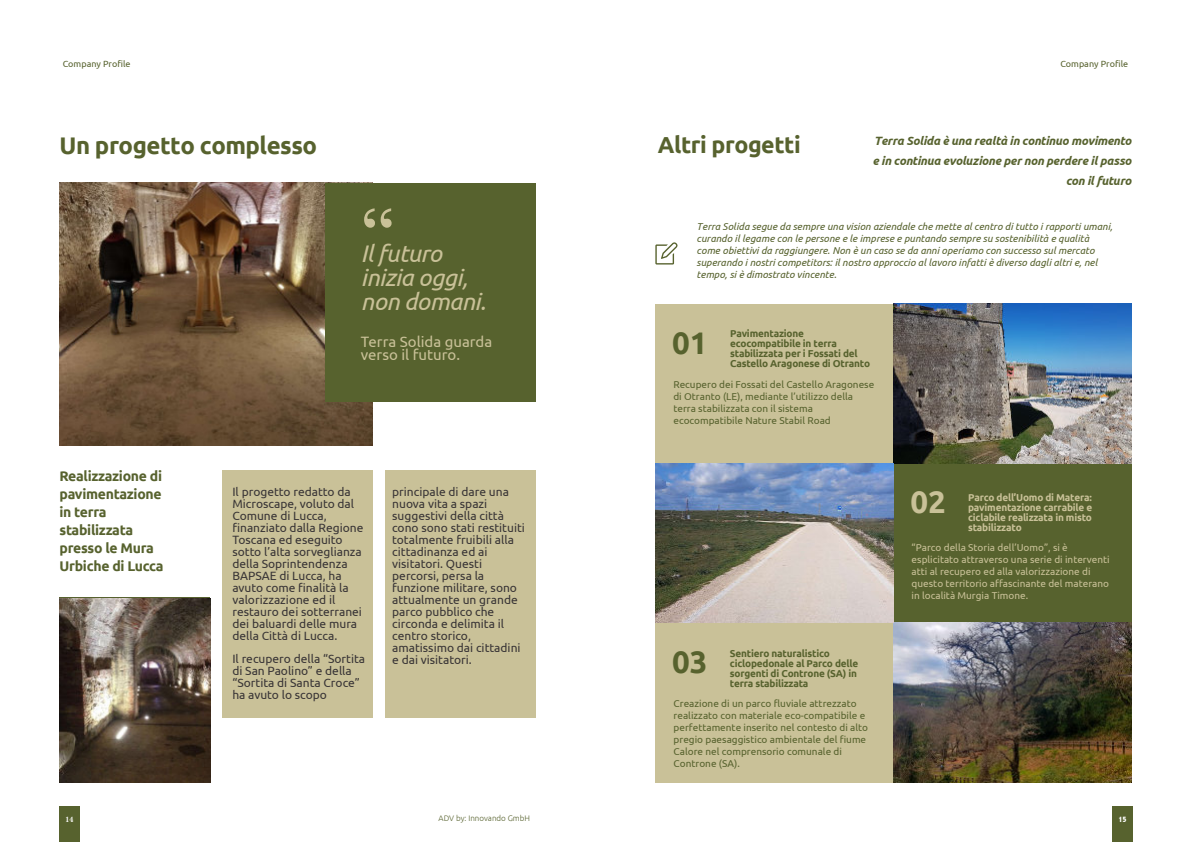
<style>
.page{position:relative;width:1191px;height:842px;background:#fff}
.page>*{position:absolute;margin:0;border:0;box-sizing:border-box;transform-origin:0 0}
.t1{font:600 60px "Baskerville";color:#c9c198}
.t2{font:700 31.2px "Ubuntu";color:#57622e}
.t3{font:700 31.2px "Ubuntu";color:#c9c198}
.t4{font:italic 24px/24px "Ubuntu";letter-spacing:-.02em;color:#c9c198}
.t5{font:700 24px "Ubuntu";letter-spacing:-.02em;color:#57622e}
.t6{font:700 23.2px "Ubuntu";letter-spacing:-.02em;color:#57622e}
.t7{font:15px/13px "Ubuntu";color:#c9c198}
.t8{font:700 14px/18px "Ubuntu";letter-spacing:-.02em;color:#57622e}
.t9{font:12px/12px "Ubuntu";color:#393536}
.t10{font:italic 700 12px/20px "Ubuntu";letter-spacing:-.02em;color:#57622e;text-align:right}
.t11{font:italic 10px/12px "Ubuntu";color:#57622e}
.t12{font:10px/12px "Ubuntu";color:#57622e}
.t13{font:700 10px/10px "Ubuntu";letter-spacing:-.02em;color:#57622e}
.t14{font:10px/12px "Ubuntu";color:#c9c198}
.t15{font:700 10px/10px "Ubuntu";letter-spacing:-.02em;color:#c9c198;text-align:justify}
.t16{font:9px "Ubuntu";color:#57622e}
.t17{font:300 8px "Ubuntu";color:#57622e}
.t18{font:600 8px "Baskerville";color:#fff}
.t19{font:800 condensed 8px "Abadi";color:#fff}
</style>
<div class="page">
<div style="left:59px;top:807px;width:21px;height:35px;background:#57622e"></div>
<div style="left:1112px;top:807px;width:20px;height:35px;background:#57622e"></div>
<img style="left:60px;top:183px;width:313px;height:262px">
<div style="left:325px;top:183px;width:211px;height:218px;background:#57622e"></div>
<img style="left:60px;top:599px;width:150px;height:183px">
<div style="left:222px;top:470px;width:151px;height:248px;background:#c9c198"></div>
<div style="left:385px;top:470px;width:151px;height:248px;background:#c9c198"></div>
<svg style="left:655px;top:242px;width:22px;height:23px"></svg>
<div style="left:655px;top:304px;width:238px;height:159px;background:#c9c198"></div>
<div style="left:655px;top:623px;width:238px;height:159px;background:#c9c198"></div>
<div style="left:893px;top:463px;width:238px;height:160px;background:#57622e"></div>
<img style="left:893px;top:304px;width:238px;height:159px">
<img style="left:893px;top:623px;width:238px;height:159px">
<img style="left:655px;top:463px;width:238px;height:160px">
<p class="t16" style="left:63px;top:60px;width:69px">Company Profile</p>
<p class="t16" style="left:1060px;top:60px;width:69px">Company Profile</p>
<h3 class="t5" style="left:60px;top:135px;width:259px">Un progetto complesso</h3>
<h3 class="t6" style="left:658px;top:135px;width:144px">Altri progetti</h3>
<p class="t10" style="left:872px;top:131px;width:260px">Terra Solida è una realtà in continuo movimento e in continua evoluzione per non perdere il passo con il futuro</p>
<p class="t8" style="left:59px;top:468px;width:105px">Realizzazione di pavimentazione in terra stabilizzata presso le Mura<br>Urbiche di Lucca</p>
<h1 class="t1" style="left:361px;top:195px;width:35px">“</h1>
<h3 class="t4" style="left:361px;top:243px;width:126px">Il futuro inizia oggi, non domani.</h3>
<p class="t7" style="left:361px;top:336px;width:133px">Terra Solida guarda verso il futuro.</p>
<p class="t9" style="left:232px;top:486px;width:133px">Il progetto redatto da<br>Microscape, voluto dal<br>Comune di Lucca, finanziato dalla Regione<br>Toscana ed eseguito sotto l’alta sorveglianza della Soprintendenza<br>BAPSAE di Lucca, ha avuto come finalità la valorizzazione ed il restauro dei sotterranei dei baluardi delle mura della Città di Lucca.</p>
<p class="t9" style="left:232px;top:653px;width:134px">Il recupero della “Sortita di San Paolino” e della “Sortita di Santa Croce” ha avuto lo scopo</p>
<p class="t9" style="left:392px;top:486px;width:134px">principale di dare una nuova vita a spazi suggestivi della città cono sono stati restituiti totalmente fruibili alla cittadinanza ed ai visitatori. Questi percorsi, persa la funzione militare, sono attualmente un grande parco pubblico che circonda e delimita il centro storico, amatissimo dai cittadini e dai visitatori.</p>
<p class="t11" style="left:696px;top:221px;width:417px">Terra Solida segue da sempre una vision aziendale che mette al centro di tutto i rapporti umani, curando il legame con le persone e le imprese e puntando sempre su sostenibilità e qualità come obiettivi da raggiungere. Non è un caso se da anni operiamo con successo sul mercato superando i nostri competitors: il nostro approccio al lavoro infatti è diverso dagli altri e, nel tempo, si è dimostrato vincente.</p>
<h2 class="t2" style="left:672px;top:330px;width:37px">01</h2>
<p class="t13" style="left:730px;top:329px;width:141px">Pavimentazione ecocompatibile in terra stabilizzata per i Fossati del<br>Castello Aragonese di Otranto</p>
<p class="t12" style="left:673px;top:379px;width:202px">Recupero dei Fossati del Castello Aragonese di Otranto (LE), mediante l’utilizzo della terra stabilizzata con il sistema ecocompatibile Nature Stabil Road</p>
<h2 class="t2" style="left:672px;top:649px;width:37px">03</h2>
<p class="t13" style="left:730px;top:648px;width:130px">Sentiero naturalistico ciclopedonale al Parco delle sorgenti di Controne (SA) in terra stabilizzata</p>
<p class="t12" style="left:673px;top:698px;width:196px">Creazione di un parco fluviale attrezzato realizzato con materiale eco-compatibile e perfettamente inserito nel contesto di alto pregio paesaggistico ambientale del fiume Calore nel comprensorio comunale di Controne (SA).</p>
<h2 class="t3" style="left:910px;top:489px;width:37px">02</h2>
<p class="t15" style="left:968px;top:493px;width:126px">Parco dell’Uomo di Matera: pavimentazione carrabile e ciclabile realizzata in misto stabilizzato</p>
<p class="t14" style="left:911px;top:542px;width:200px">“Parco della Storia dell’Uomo”, si è esplicitato attraverso una serie di interventi atti al recupero ed alla valorizzazione di questo territorio affascinante del materano in località Murgia Timone.</p>
<p class="t18" style="left:66px;top:814px;width:9px">14</p>
<p class="t17" style="left:438px;top:815px;width:93px">ADV by: Innovando GmbH</p>
<p class="t19" style="left:1118px;top:816px;width:10px">15</p>
</div>
